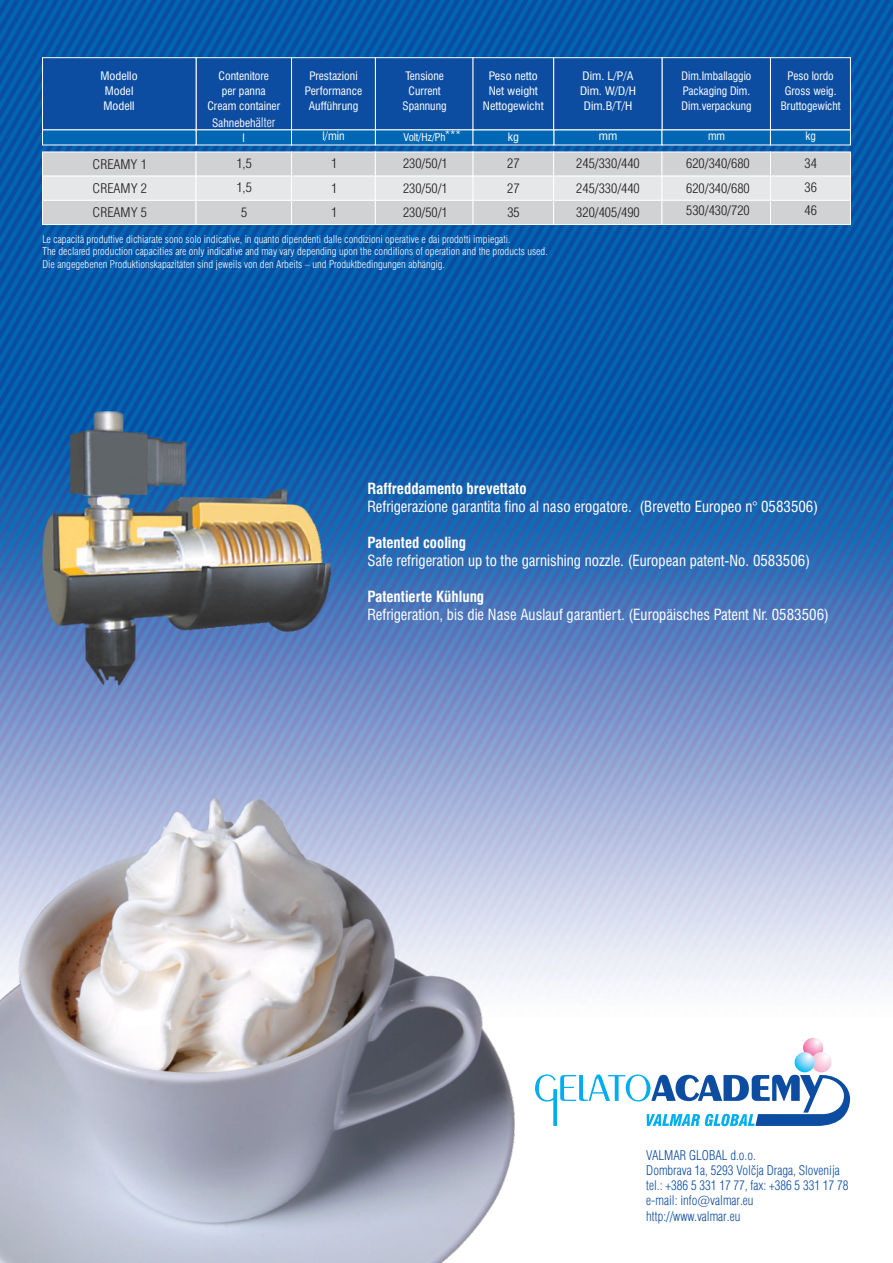
<style>
.page{position:relative;width:893px;height:1263px;background:#fff}
.page>*{position:absolute;margin:0;border:0;box-sizing:border-box;transform-origin:0 0}
.t1{font:condensed 15px "Swiss 721 BT";color:#fff}
.t2{font:700 condensed 15px "Swiss 721 BT";color:#fff}
.t3{font:300 13.05px/15.1px "Switzerland Cond";color:#0d4da1}
.t4{font:300 12.9px/24.2px "Switzerland Cond";color:#231f20;scale:1.08 1}
.t5{font:condensed 11.4px/15px "Swiss 721 BT";color:#fff;text-align:center}
.t6{font:condensed 11.4px/15px "Swiss 721 BT";color:#fff;text-align:center;scale:1.08 1}
.t7{font:300 condensed 10.5px/12.6px "Swiss 721 BT";color:#fff}
.t8{font:condensed 10.5px "Swiss 721 BT";color:#fff}
.s1{font-family:"Switzerland Cond";font-weight:300;font-stretch:normal;font-size:12.9px}
.s2{font-family:"Avant Garde IT Cby BT";font-weight:400}
</style>
<div class="page">
<img style="left:0;top:0;width:893px;height:1143px">
<svg style="left:42px;top:152px;width:809px;height:73px;background:#dadbdd"></svg>
<svg style="left:42px;top:57px;width:809px;height:88px;background:#1558a7"></svg>
<img style="left:43px;top:411px;width:287px;height:274px">
<img style="left:0;top:799px;width:514px;height:464px">
<svg style="left:532px;top:1035px;width:320px;height:108px"></svg>
<p class="t6" style="left:580px;top:70px;width:53px">Dim. L/P/A<br>Dim. W/D/H<br>Dim.B/T/H</p>
<p class="t6" style="left:599px;top:130px;width:19px">mm</p>
<p class="t5" style="left:207px;top:70px;width:74px">Contenitore<br>per panna<br>Cream container</p>
<p class="t5" style="left:212px;top:116px;width:65px">Sahnebeh<span class="s1">älter </span>l</p>
<p class="t5" style="left:681px;top:70px;width:72px;text-align:justify">Dim.Imballaggio Packaging Dim.<br>Dim.verpackung</p>
<p class="t5" style="left:708px;top:130px;width:18px">mm</p>
<p class="t6" style="left:101px;top:70px;width:36px">Modello</p>
<p class="t5" style="left:781px;top:70px;width:62px">Peso lordo<br>Gross weig.<br>Bruttogewicht</p>
<p class="t5" style="left:806px;top:130px;width:12px">kg</p>
<p class="t6" style="left:483px;top:70px;width:58px">Peso netto<br>Net weight<br>Nettogewicht</p>
<p class="t6" style="left:508px;top:131px;width:12px">kg</p>
<p class="t5" style="left:305px;top:70px;width:59px">Prestazioni<br>Performance</p>
<p class="t5" style="left:322px;top:130px;width:24px">l/min</p>
<p class="t5" style="left:403px;top:70px;width:46px">Tensione<br>Current<br>Spannung</p>
<p class="t6" style="left:104px;top:85px;width:30px;text-align:left">Model<br>Modell</p>
<p class="t5" style="left:309px;top:100px;width:51px">Aufführung</p>
<p class="t8" style="left:403px;top:133px;width:59px">Volt/Hz/Ph<span class="s1">***</span></p>
<p class="t4" style="left:93px;top:152px;width:52px">CREAMY 1</p>
<p class="t4" style="left:236px;top:152px;width:16px">1,5</p>
<p class="t4" style="left:331px;top:152px;width:7px">1</p>
<p class="t4" style="left:403px;top:152px;width:43px">230/50/1</p>
<p class="t4" style="left:507px;top:152px;width:13px">27</p>
<p class="t4" style="left:93px;top:177px;width:52px">CREAMY 2<br>CREAMY 5</p>
<p class="t4" style="left:236px;top:176px;width:16px">1,5</p>
<p class="t4" style="left:331px;top:176px;width:7px">1</p>
<p class="t4" style="left:403px;top:176px;width:43px">230/50/1</p>
<p class="t4" style="left:507px;top:176px;width:13px">27</p>
<p class="t4" style="left:576px;top:176px;width:60px">245/330/440</p>
<p class="t4" style="left:576px;top:152px;width:60px">245/330/440</p>
<p class="t4" style="left:686px;top:152px;width:60px">620/340/680<br>620/340/680</p>
<p class="t4" style="left:686px;top:199px;width:60px">530/430/720</p>
<p class="t4" style="left:241px;top:201px;width:7px">5</p>
<p class="t4" style="left:331px;top:201px;width:7px">1</p>
<p class="t4" style="left:403px;top:201px;width:43px">230/50/1</p>
<p class="t4" style="left:507px;top:201px;width:13px">35</p>
<p class="t4" style="left:576px;top:201px;width:60px">320/405/490</p>
<p class="t7" style="left:43px;top:233px;width:507px">Le capacit produttive dichiarate sono solo indicative, in quanto dipendenti dalle condizioni operative e dai prodotti impiegati.<br>The declared production capacities are only indicative and may vary depending upon the conditions of operation and the products used.<br>Die angegebenen Produktionskapazitäten sind jeweils von den Arbeits – und Produktbedingungen abhängig.</p>
<p class="t7" style="left:80px;top:233px;width:6px">à</p>
<p class="t4" style="left:804px;top:153px;width:13px;line-height:23.4px;text-align:justify">34<br>36<br>46</p>
<h1 class="t2" style="left:367px;top:483px;width:161px">Raffreddamento brevettato</h1>
<h1 class="t1" style="left:367px;top:501px;width:452px">Refrigerazione garantita fino al naso erogatore. (Brevetto Europeo n° 0583506)</h1>
<h1 class="t2" style="left:367px;top:537px;width:100px">Patented cooling</h1>
<h1 class="t1" style="left:367px;top:555px;width:444px">Safe refrigeration up to the garnishing nozzle. (European patent-No. 0583506)</h1>
<h1 class="t2" style="left:367px;top:591px;width:118px">Patentierte Kühlung</h1>
<h1 class="t1" style="left:367px;top:609px;width:463px">Refrigeration, bis die Nase Auslauf garantiert. (Europäisches Patent Nr. 0583506)</h1>
<p class="t3" style="left:646px;top:1148px;width:204px">VALMAR GLOBAL d.o.o.<br>Dombrava 1a, 5293 Volčja Draga, Slovenija tel.: +386 5 331 17 77, fax: +386 5 331 17 78 e-mail: info<span class="s2">@</span>valmar.eu http://www.valmar.eu</p>
</div>
